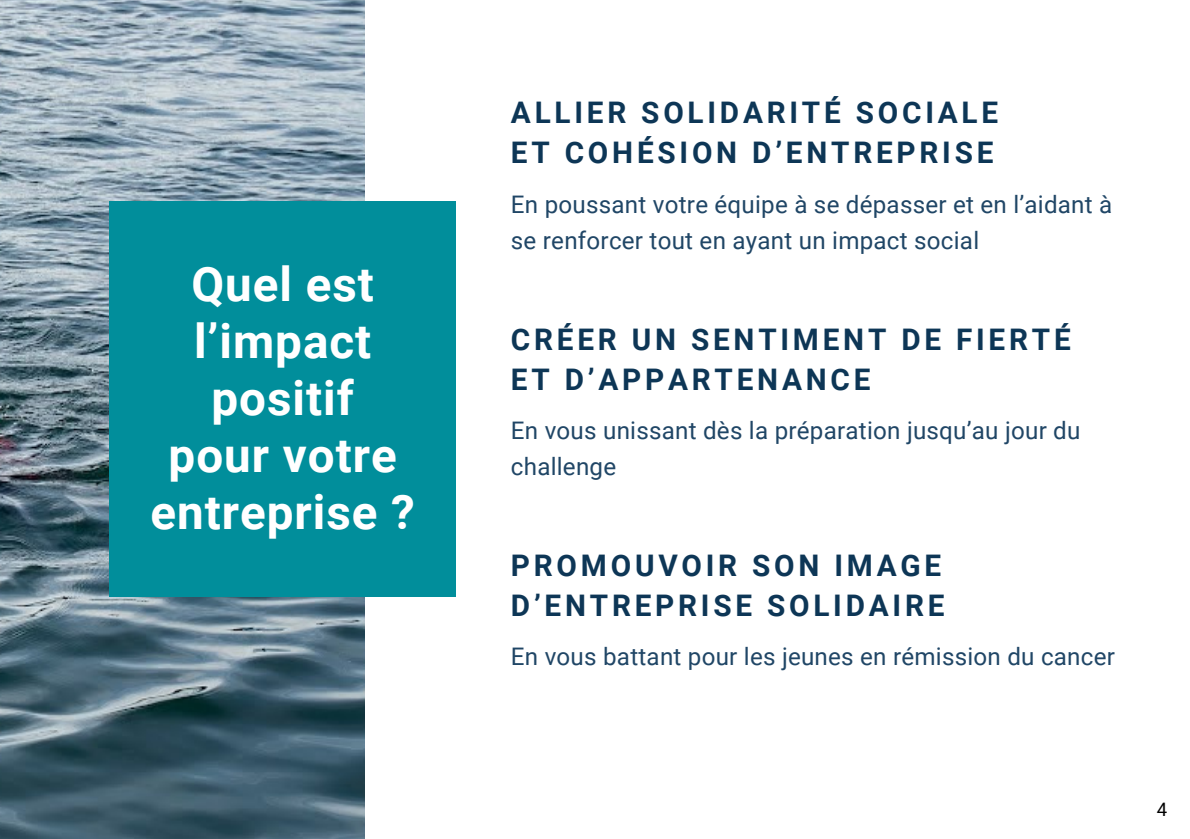
<style>
.page{position:relative;width:1190px;height:839px;background:#fff}
.page>*{position:absolute;margin:0;border:0;box-sizing:border-box;transform-origin:0 0}
.t1{font:700 47.6px/56.8px "Roboto";letter-spacing:.02em;color:#fff;text-align:center}
.t2{font:700 29.8px "Roboto";letter-spacing:.125em;color:#0d3656}
.t3{font:24.2px/36px "Roboto";letter-spacing:.01em;color:#204666}
.t4{font:18.6px "Roboto";color:#000}
</style>
<div class="page">
<img style="left:0;top:0;width:364px;height:838px">
<div style="left:110px;top:201px;width:346px;height:395px;background:#018e9b"></div>
<p class="t1" style="left:191px;top:256px;width:184px">Quel est l’impact positif</p>
<p class="t1" style="left:150px;top:427px;width:266px">pour votre entreprise ?</p>
<p class="t2" style="left:511px;top:95px;width:489px">ALLIER SOLIDARITÉ SOCIALE</p>
<p class="t2" style="left:511px;top:136px;width:484px">ET COHÉSION D’ENTREPRISE</p>
<p class="t3" style="left:511px;top:187px;width:603px">En poussant votre équipe à se dépasser et en l’aidant à se renforcer tout en ayant un impact social</p>
<p class="t2" style="left:511px;top:322px;width:561px">CRÉER UN SENTIMENT DE FIERTÉ</p>
<p class="t2" style="left:511px;top:363px;width:361px">ET D’APPARTENANCE</p>
<p class="t3" style="left:511px;top:413px;width:571px">En vous unissant dès la préparation jusqu’au jour du challenge</p>
<p class="t2" style="left:511px;top:548px;width:432px">PROMOUVOIR SON IMAGE</p>
<p class="t2" style="left:511px;top:588px;width:435px">D’ENTREPRISE SOLIDAIRE</p>
<p class="t3" style="left:511px;top:638px;width:606px">En vous battant pour les jeunes en rémission du cancer</p>
<p class="t4" style="left:1157px;top:799px;width:12px">4</p>
</div>
